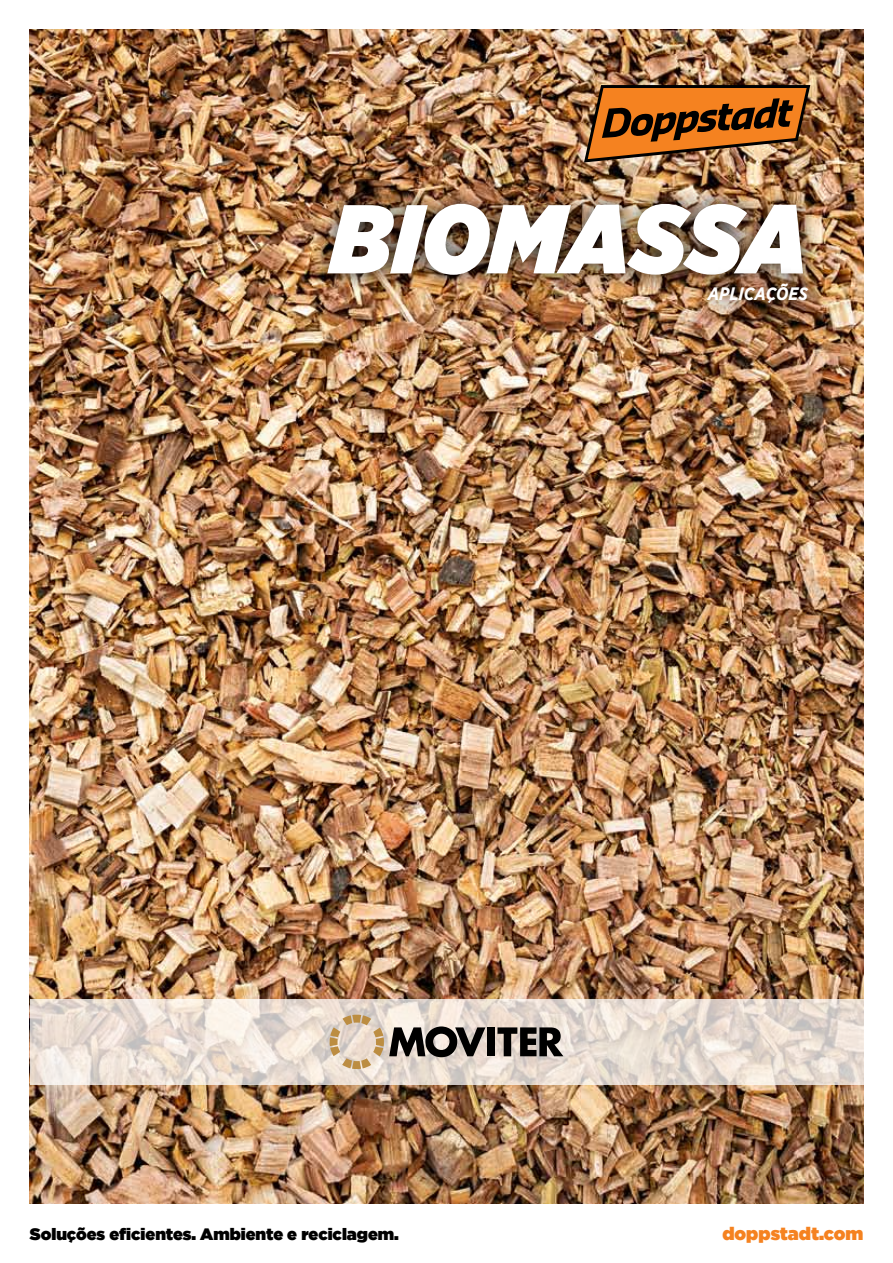
<style>
.page{position:relative;width:893px;height:1263px;background:#fff}
.page>*{position:absolute;margin:0;border:0;box-sizing:border-box;transform-origin:0 0}
.t1{font:italic 900 97.5px "Gotham Narrow";letter-spacing:.005em;color:#fff}
.t2{font:900 18px "Gotham";color:#f58220}
.t3{font:italic 700 18px "Gotham Narrow";color:#fff}
.t4{font:900 16.5px "Gotham";color:#000}
</style>
<div class="page">
<img style="left:30px;top:30px;width:833px;height:1173px">
<svg style="left:30px;top:999px;width:833px;height:85px;background:#e8ddd4"></svg>
<div style="left:309px;top:184px;width:513px;height:110px;background:#000;opacity:.82"></div>
<div style="left:690px;top:266px;width:136px;height:54px;background:#000;opacity:.86"></div>
<svg style="left:329px;top:1014px;width:156px;height:55px;background:#b8ac9f"></svg>
<div style="left:487px;top:1027px;width:8px;height:29px;background:#000"></div>
<svg style="left:497px;top:1027px;width:66px;height:29px;background:#5a5552"></svg>
<img style="left:584px;top:85px;width:226px;height:77px">
<h1 class="t1" style="left:331px;top:173px;width:479px">BIOMASSA</h1>
<p class="t3" style="left:708px;top:282px;width:102px">APLICAÇÕES</p>
<p class="t4" style="left:30px;top:1222px;width:371px">Soluções eficientes. Ambiente e reciclagem.</p>
<p class="t2" style="left:722px;top:1221px;width:142px">doppstadt.com</p>
</div>
